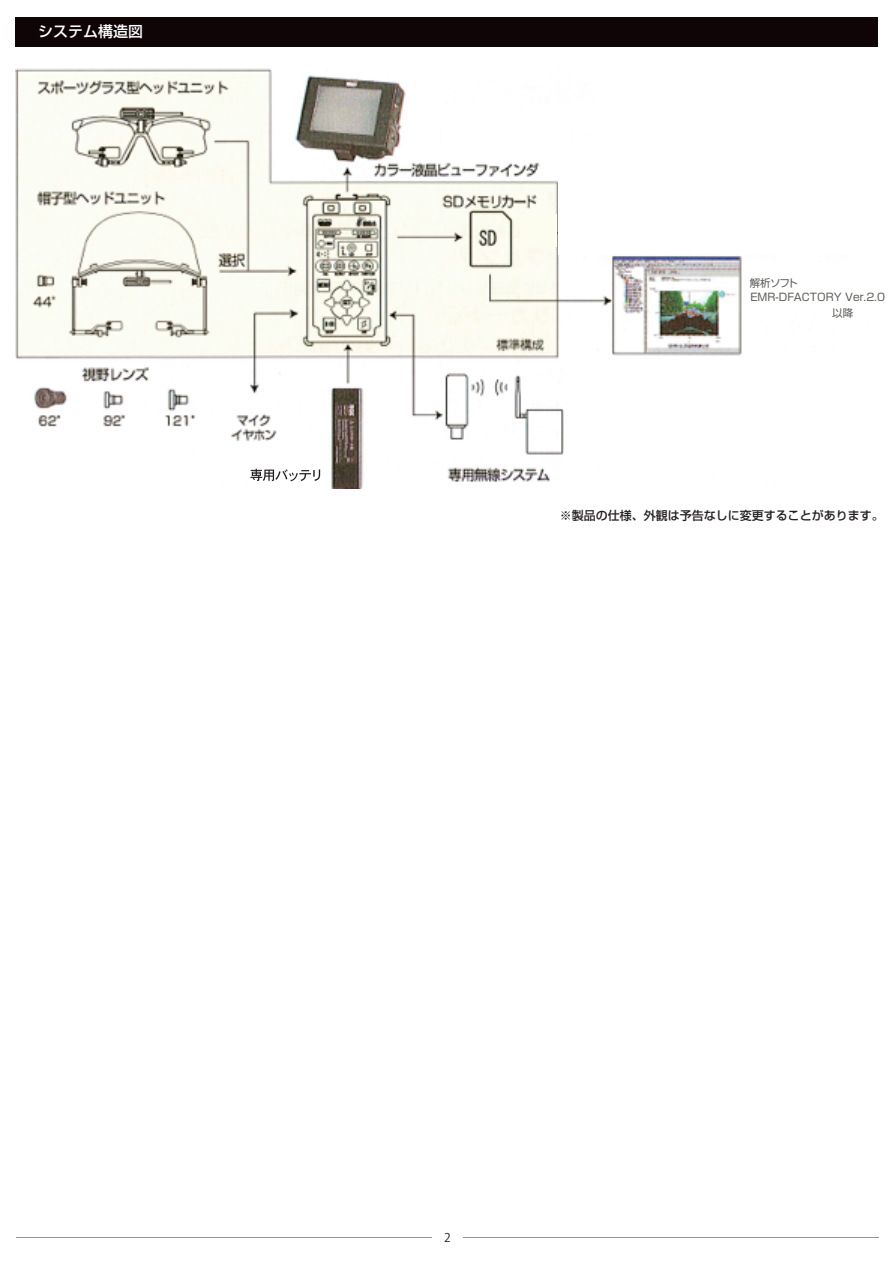
<style>
.page{position:relative;width:893px;height:1263px;background:#fff}
.page>*{position:absolute;margin:0;border:0;box-sizing:border-box;transform-origin:0 0}
.t1{font:500 15px "Shin Go Pro";color:#fff}
.t2{font:500 12px "Shin Go Pro";color:#231f20}
.t3{font:12px "Koz Go Pro";color:#231f20}
.t4{font:10.5px "Shin Go Pro";color:#5a5c57}
.t5{font:10.5px "Shin Go Pro";letter-spacing:-.075em;color:#5a5c58}
</style>
<div class="page">
<div style="left:15px;top:17px;width:862px;height:29px;background:#0f0507"></div>
<img style="left:15px;top:68px;width:727px;height:421px">
<hr style="left:16px;top:1238px;width:862px;height:1px;background:#939598">
<div style="left:432px;top:1231px;width:30px;height:15px;background:#fff"></div>
<svg style="left:250px;top:469px;width:70px;height:12px"></svg>
<div style="left:594px;top:51px;width:286px;height:203px;background:#fff"></div>
<div style="left:558px;top:142px;width:36px;height:113px;background:#fff"></div>
<div style="left:564px;top:362px;width:298px;height:106px;background:#fff"></div>
<div style="left:520px;top:214px;width:36px;height:34px;background:#fcfcef"></div>
<p class="t1" style="left:38px;top:19px;width:106px">システム構造図</p>
<p class="t5" style="left:749px;top:275px;width:50px">解析ソフト</p>
<p class="t4" style="left:750px;top:289px;width:136px">EMR-DFACTORY Ver.2.0</p>
<p class="t4" style="left:832px;top:304px;width:22px">以降</p>
<p class="t2" style="left:559px;top:506px;width:325px">※製品の仕様、外観は予告なしに変更することがあります。</p>
<p class="t3" style="left:444px;top:1230px;width:8px">2</p>
</div>
